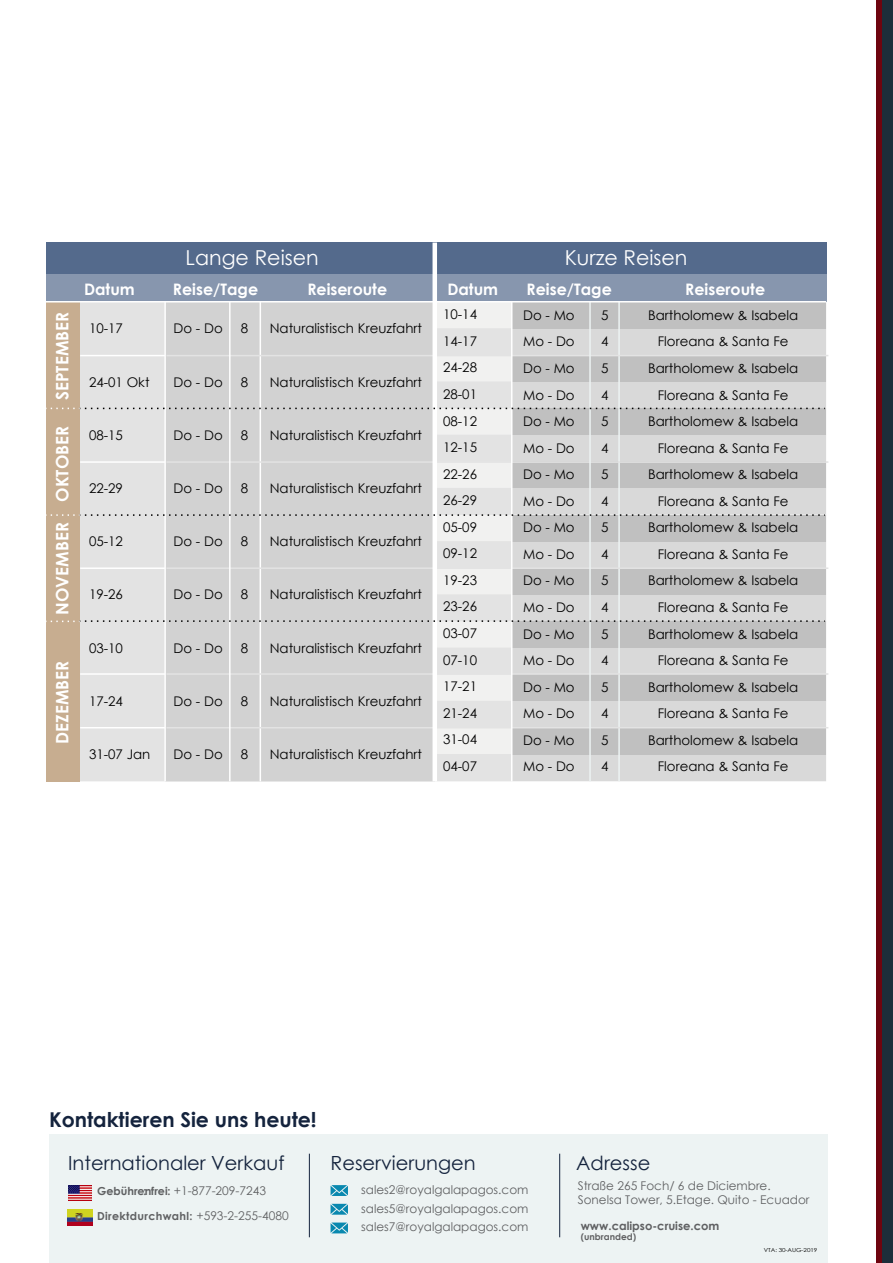
<style>
.page{position:relative;width:893px;height:1263px;background:#fff}
.page>*{position:absolute;margin:0;border:0;box-sizing:border-box;transform-origin:0 0}
.t1{font:20.55px "Century Gothic";color:#fff}
.t2{font:700 20.4px "Century Gothic";color:#14233d}
.t3{font:19.5px "Century Gothic";color:#14233d}
.t4{font:700 17.25px "Century Gothic";color:#fff}
.t5{font:700 15.9px "Century Gothic";color:#fff}
.t6{font:13.35px/26.5px "Century Gothic";color:#000;text-align:justify}
.t7{font:12px/14.4px "Century Gothic";color:#5f6062}
.t8{font:700 11.55px "Century Gothic";color:#5f6062}
.t9{font:700 11.1px "Century Gothic";letter-spacing:.03em;color:#5f6062}
.t10{font:700 9px "Century Gothic";color:#5f6062}
.t11{font:5.55px "Century Gothic";letter-spacing:-.01em;color:#000;scale:1.13 1}
.s1{font-weight:700;font-size:11.1px}
.s2{font-weight:400;font-size:12px}
</style>
<div class="page">
<div style="left:877px;top:0;width:16px;height:1263px;background:#1c2e3a"></div>
<div style="left:877px;top:0;width:5px;height:1263px;background:#6e040f"></div>
<div style="left:49px;top:1134px;width:778px;height:129px;background:#edf3f3"></div>
<hr style="left:559px;top:1154px;width:1px;height:83px;background:#14233d">
<hr style="left:309px;top:1154px;width:1px;height:83px;background:#14233d">
<img style="left:68px;top:1209px;width:24px;height:17px">
<img style="left:68px;top:1185px;width:24px;height:16px">
<svg style="left:331px;top:1204px;width:17px;height:11px"></svg>
<svg style="left:331px;top:1185px;width:17px;height:11px"></svg>
<svg style="left:331px;top:1222px;width:17px;height:11px"></svg>
<div style="left:80px;top:302px;width:746px;height:479px;background:#e3e3e3"></div>
<div style="left:46px;top:301px;width:34px;height:480px;background:#c7ad90"></div>
<div style="left:46px;top:274px;width:780px;height:28px;background:#8796ae"></div>
<div style="left:46px;top:242px;width:780px;height:32px;background:#546a8c"></div>
<div style="left:437px;top:302px;width:74px;height:27px;background:#f1f1f0"></div>
<div style="left:512px;top:328px;width:314px;height:27px;background:#d9d9d9"></div>
<div style="left:512px;top:302px;width:314px;height:27px;background:#c0c0c0"></div>
<div style="left:437px;top:356px;width:74px;height:26px;background:#f1f1f0"></div>
<div style="left:512px;top:381px;width:314px;height:27px;background:#d9d9d9"></div>
<div style="left:512px;top:355px;width:314px;height:27px;background:#c0c0c0"></div>
<div style="left:512px;top:434px;width:314px;height:27px;background:#d9d9d9"></div>
<div style="left:437px;top:463px;width:74px;height:25px;background:#f1f1f0"></div>
<div style="left:512px;top:487px;width:314px;height:27px;background:#d9d9d9"></div>
<div style="left:512px;top:462px;width:314px;height:26px;background:#c0c0c0"></div>
<div style="left:512px;top:541px;width:314px;height:26px;background:#d9d9d9"></div>
<div style="left:437px;top:569px;width:74px;height:26px;background:#f1f1f0"></div>
<div style="left:512px;top:594px;width:314px;height:27px;background:#d9d9d9"></div>
<div style="left:512px;top:568px;width:314px;height:27px;background:#c0c0c0"></div>
<div style="left:512px;top:647px;width:314px;height:27px;background:#d9d9d9"></div>
<div style="left:437px;top:675px;width:74px;height:26px;background:#f1f1f0"></div>
<div style="left:512px;top:700px;width:314px;height:27px;background:#d9d9d9"></div>
<div style="left:512px;top:674px;width:314px;height:27px;background:#c0c0c0"></div>
<div style="left:437px;top:728px;width:74px;height:26px;background:#f1f1f0"></div>
<div style="left:512px;top:754px;width:314px;height:26px;background:#d9d9d9"></div>
<div style="left:512px;top:728px;width:314px;height:26px;background:#c0c0c0"></div>
<div style="left:166px;top:302px;width:267px;height:479px;background:#d2d2d2"></div>
<hr style="left:260px;top:302px;width:1px;height:479px;background:#fff">
<hr style="left:618px;top:302px;width:2px;height:479px;background:#edf3f3">
<hr style="left:166px;top:461px;width:662px;height:2px;background:#e3e3e3">
<hr style="left:80px;top:461px;width:85px;height:2px;background:#fff">
<hr style="left:166px;top:355px;width:662px;height:1px;background:#e3e3e3">
<hr style="left:80px;top:355px;width:85px;height:1px;background:#fff">
<hr style="left:166px;top:567px;width:662px;height:2px;background:#e3e3e3">
<hr style="left:80px;top:567px;width:85px;height:2px;background:#fff">
<hr style="left:166px;top:673px;width:662px;height:2px;background:#e3e3e3">
<hr style="left:80px;top:673px;width:85px;height:2px;background:#fff">
<hr style="left:166px;top:727px;width:662px;height:1px;background:#e3e3e3">
<hr style="left:80px;top:727px;width:85px;height:1px;background:#fff">
<hr style="left:229px;top:302px;width:2px;height:479px;background:#fff">
<hr style="left:589px;top:302px;width:2px;height:479px;background:#edf3f3">
<hr style="left:433px;top:243px;width:4px;height:538px;background:#fff">
<hr style="left:164px;top:302px;width:2px;height:479px;background:#fff">
<hr style="left:511px;top:302px;width:1px;height:479px;background:#fff">
<hr style="left:46px;top:301px;width:780px;height:1px;background:#fff">
<svg style="left:46px;top:408px;width:780px;height:27px;background:#cdccca"></svg>
<svg style="left:46px;top:514px;width:780px;height:28px;background:#cdccca"></svg>
<svg style="left:46px;top:620px;width:780px;height:28px;background:#cdccca"></svg>
<p class="t4" style="left:51px;top:400px;width:90px;rotate:-90deg">SEPTEMBER</p>
<p class="t4" style="left:51px;top:502px;width:77px;rotate:-90deg">OKTOBER</p>
<p class="t4" style="left:51px;top:615px;width:94px;rotate:-90deg">NOVEMBER</p>
<p class="t4" style="left:51px;top:744px;width:84px;rotate:-90deg">DEZEMBER</p>
<h1 class="t1" style="left:186px;top:243px;width:135px">Lange Reisen</h1>
<h1 class="t1" style="left:565px;top:243px;width:124px">Kurze Reisen</h1>
<p class="t5" style="left:447px;top:279px;width:52px">Datum</p>
<p class="t5" style="left:527px;top:279px;width:87px">Reise/Tage</p>
<p class="t5" style="left:84px;top:279px;width:52px">Datum</p>
<p class="t5" style="left:173px;top:279px;width:87px">Reise/Tage</p>
<p class="t5" style="left:307px;top:279px;width:81px">Reiseroute</p>
<p class="t5" style="left:685px;top:279px;width:81px">Reiseroute</p>
<p class="t6" style="left:89px;top:315px;width:35px">10-17</p>
<p class="t6" style="left:89px;top:368px;width:62px">24-01 Okt</p>
<p class="t6" style="left:89px;top:421px;width:35px">08-15</p>
<p class="t6" style="left:89px;top:475px;width:35px">22-29</p>
<p class="t6" style="left:89px;top:528px;width:35px">05-12</p>
<p class="t6" style="left:89px;top:581px;width:35px">19-26</p>
<p class="t6" style="left:89px;top:634px;width:35px">03-10</p>
<p class="t6" style="left:89px;top:687px;width:35px">17-24</p>
<p class="t6" style="left:89px;top:741px;width:63px">31-07 Jan</p>
<p class="t6" style="left:174px;top:315px;width:51px">Do - Do</p>
<p class="t6" style="left:241px;top:315px;width:9px">8</p>
<p class="t6" style="left:174px;top:368px;width:51px">Do - Do</p>
<p class="t6" style="left:241px;top:368px;width:9px">8</p>
<p class="t6" style="left:174px;top:421px;width:51px">Do - Do</p>
<p class="t6" style="left:241px;top:421px;width:9px">8</p>
<p class="t6" style="left:174px;top:475px;width:51px">Do - Do</p>
<p class="t6" style="left:241px;top:475px;width:9px">8</p>
<p class="t6" style="left:174px;top:528px;width:51px">Do - Do</p>
<p class="t6" style="left:241px;top:528px;width:9px">8</p>
<p class="t6" style="left:174px;top:581px;width:51px">Do - Do</p>
<p class="t6" style="left:241px;top:581px;width:9px">8</p>
<p class="t6" style="left:174px;top:634px;width:51px">Do - Do</p>
<p class="t6" style="left:241px;top:634px;width:9px">8</p>
<p class="t6" style="left:174px;top:687px;width:51px">Do - Do</p>
<p class="t6" style="left:241px;top:687px;width:9px">8</p>
<p class="t6" style="left:174px;top:741px;width:51px">Do - Do</p>
<p class="t6" style="left:241px;top:741px;width:9px">8</p>
<p class="t6" style="left:270px;top:315px;width:154px">Naturalistisch Kreuzfahrt</p>
<p class="t6" style="left:270px;top:368px;width:154px">Naturalistisch Kreuzfahrt</p>
<p class="t6" style="left:270px;top:421px;width:154px">Naturalistisch Kreuzfahrt</p>
<p class="t6" style="left:270px;top:475px;width:154px">Naturalistisch Kreuzfahrt</p>
<p class="t6" style="left:270px;top:528px;width:154px">Naturalistisch Kreuzfahrt</p>
<p class="t6" style="left:270px;top:581px;width:154px">Naturalistisch Kreuzfahrt</p>
<p class="t6" style="left:270px;top:634px;width:154px">Naturalistisch Kreuzfahrt</p>
<p class="t6" style="left:270px;top:687px;width:154px">Naturalistisch Kreuzfahrt</p>
<p class="t6" style="left:270px;top:741px;width:154px">Naturalistisch Kreuzfahrt</p>
<p class="t6" style="left:443px;top:301px;width:35px">10-14<br>14-17<br>24-28<br>28-01<br>08-12<br>12-15<br>22-26<br>26-29<br>05-09<br>09-12<br>19-23<br>23-26<br>03-07<br>07-10<br>17-21<br>21-24<br>31-04<br>04-07</p>
<p class="t6" style="left:523px;top:302px;width:53px">Do - Mo Mo - Do Do - Mo Mo - Do Do - Mo Mo - Do Do - Mo Mo - Do Do - Mo Mo - Do Do - Mo Mo - Do Do - Mo Mo - Do Do - Mo Mo - Do Do - Mo Mo - Do</p>
<p class="t6" style="left:601px;top:302px;width:9px">5<br>4<br>5<br>4<br>5<br>4<br>5<br>4<br>5<br>4<br>5<br>4<br>5<br>4<br>5<br>4<br>5<br>4</p>
<p class="t6" style="left:648px;top:302px;width:152px;text-align:center">Bartholomew &amp; Isabela<br>Floreana &amp; Santa Fe<br>Bartholomew &amp; Isabela<br>Floreana &amp; Santa Fe<br>Bartholomew &amp; Isabela<br>Floreana &amp; Santa Fe<br>Bartholomew &amp; Isabela<br>Floreana &amp; Santa Fe<br>Bartholomew &amp; Isabela<br>Floreana &amp; Santa Fe<br>Bartholomew &amp; Isabela<br>Floreana &amp; Santa Fe<br>Bartholomew &amp; Isabela<br>Floreana &amp; Santa Fe<br>Bartholomew &amp; Isabela<br>Floreana &amp; Santa Fe<br>Bartholomew &amp; Isabela<br>Floreana &amp; Santa Fe</p>
<h2 class="t2" style="left:49px;top:1106px;width:269px">Kontaktieren Sie uns heute!</h2>
<h3 class="t3" style="left:68px;top:1150px;width:218px">Internationaler Verkauf</h3>
<p class="t7" style="left:97px;top:1183px;width:170px"><span class="s1">Gebührenfrei:</span> +1-877-209-7243</p>
<p class="t9" style="left:144px;top:1184px;width:5px">:</p>
<p class="t9" style="left:97px;top:1208px;width:193px">Direktdurchwahl: <span class="s2">+593-2-255-4080</span></p>
<h3 class="t3" style="left:331px;top:1150px;width:147px">Reservierungen</h3>
<p class="t7" style="left:361px;top:1182px;width:169px">sales2@royalgalapagos.com</p>
<p class="t7" style="left:361px;top:1220px;width:169px">sales7@royalgalapagos.com</p>
<p class="t7" style="left:361px;top:1201px;width:169px">sales5@royalgalapagos.com</p>
<h3 class="t3" style="left:576px;top:1150px;width:76px">Adresse</h3>
<p class="t7" style="left:578px;top:1178px;width:233px">Straße 265 Foch/ 6 de Diciembre.<br>Sonelsa Tower, 5.Etage. Quito - Ecuador</p>
<p class="t8" style="left:581px;top:1218px;width:140px">www.calipso-cruise.com</p>
<p class="t10" style="left:581px;top:1231px;width:57px">(unbranded)</p>
<p class="t11" style="left:764px;top:1246px;width:49px">VTA: 30-AUG-2019</p>
</div>
